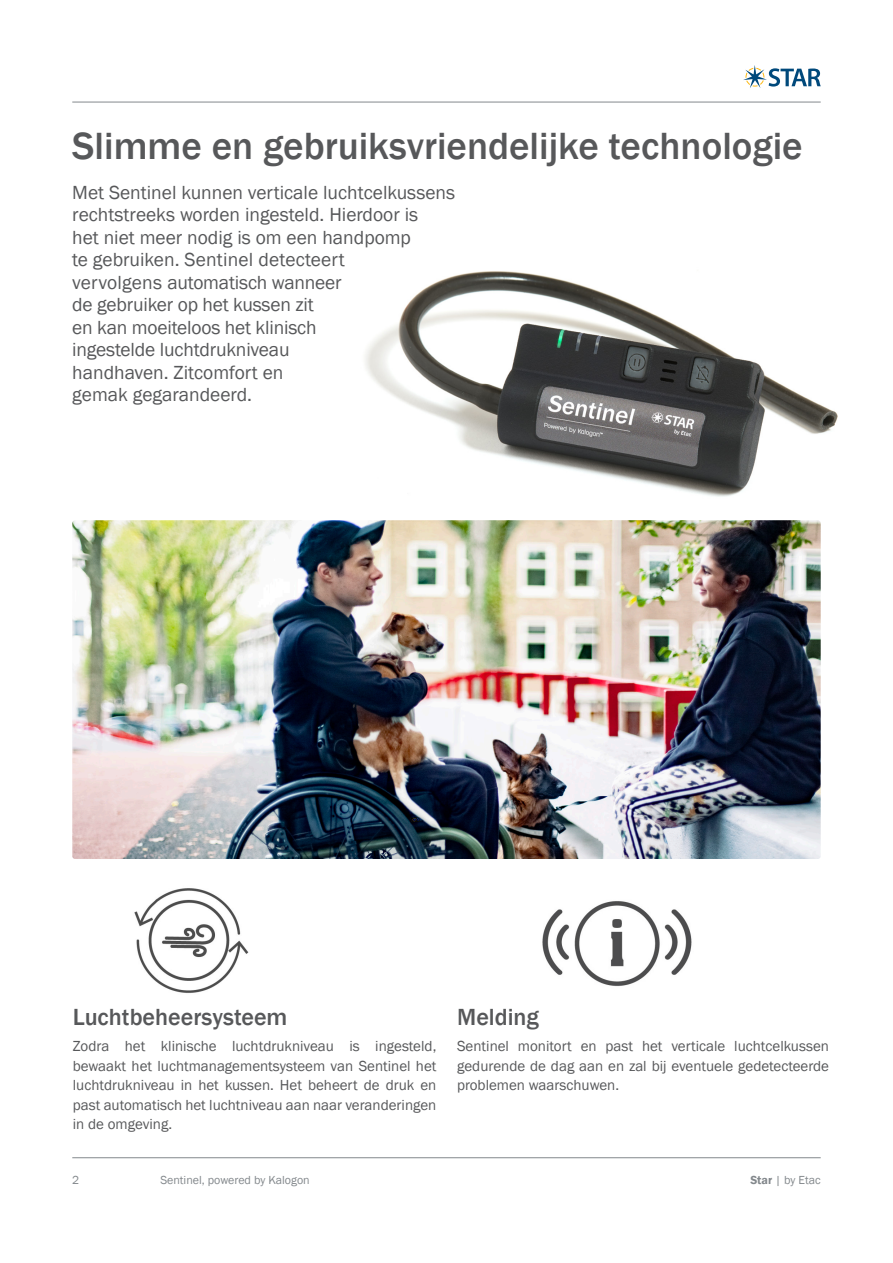
<style>
.page{position:relative;width:893px;height:1263px;background:#fff}
.page>*{position:absolute;margin:0;border:0;box-sizing:border-box;transform-origin:0 0}
._3__Header_-_Intro__toc{font:500 39px "Franklin Gothic";color:#57585a}
._4__Header_-_Basic_body{font:500 24px "Franklin Gothic";color:#57585a}
._3__Body_-_Intro{font:19.5px/22.5px "Franklin Gothic";color:#57585a}
._4__Body_-_Basic_body{font:15px/19.5px "Franklin Gothic";color:#57585a;text-align:justify}
.t1{font:12px "Franklin Gothic";color:#83888c}
.s1{font-weight:600}
</style>
<div class="page">
<hr style="left:72px;top:102px;width:749px;height:1px;background:#83888c">
<hr style="left:72px;top:1157px;width:749px;height:1px;background:#83888c">
<svg style="left:743px;top:65px;width:78px;height:23px"></svg>
<img style="left:365px;top:271px;width:473px;height:226px">
<img style="left:134px;top:888px;width:115px;height:105px">
<img style="left:72px;top:520px;width:749px;height:339px">
<img style="left:542px;top:901px;width:150px;height:86px">
<p class="_3__Header_-_Intro__toc" style="left:72px;top:122px;width:732px">Slimme en gebruiksvriendelijke technologie</p>
<p class="_3__Body_-_Intro" style="left:72px;top:181px;width:384px">Met Sentinel kunnen verticale luchtcelkussens rechtstreeks worden ingesteld. Hierdoor is<br>het niet meer nodig is om een handpomp<br>te gebruiken. Sentinel detecteert<br>vervolgens automatisch wanneer<br>de gebruiker op het kussen zit<br>en kan moeiteloos het klinisch<br>ingestelde luchtdrukniveau<br>handhaven. Zitcomfort en<br>gemak gegarandeerd.</p>
<p class="_4__Header_-_Basic_body" style="left:73px;top:1002px;width:216px">Luchtbeheersysteem</p>
<p class="_4__Body_-_Basic_body" style="left:73px;top:1037px;width:365px">Zodra het klinische luchtdrukniveau is ingesteld, bewaakt het luchtmanagementsysteem van Sentinel het luchtdrukniveau in het kussen. Het beheert de druk en past automatisch het luchtniveau aan naar veranderingen in de omgeving.</p>
<p class="_4__Header_-_Basic_body" style="left:457px;top:1002px;width:83px">Melding</p>
<p class="_4__Body_-_Basic_body" style="left:457px;top:1037px;width:373px">Sentinel monitort en past het verticale luchtcelkussen gedurende de dag aan en zal bij eventuele gedetecteerde problemen waarschuwen.</p>
<p class="t1" style="left:72px;top:1173px;width:9px">2</p>
<p class="t1" style="left:160px;top:1173px;width:151px">Sentinel, powered by Kalogon</p>
<p class="t1" style="left:750px;top:1173px;width:72px"><span class="s1">Star</span> | by Etac</p>
</div>
